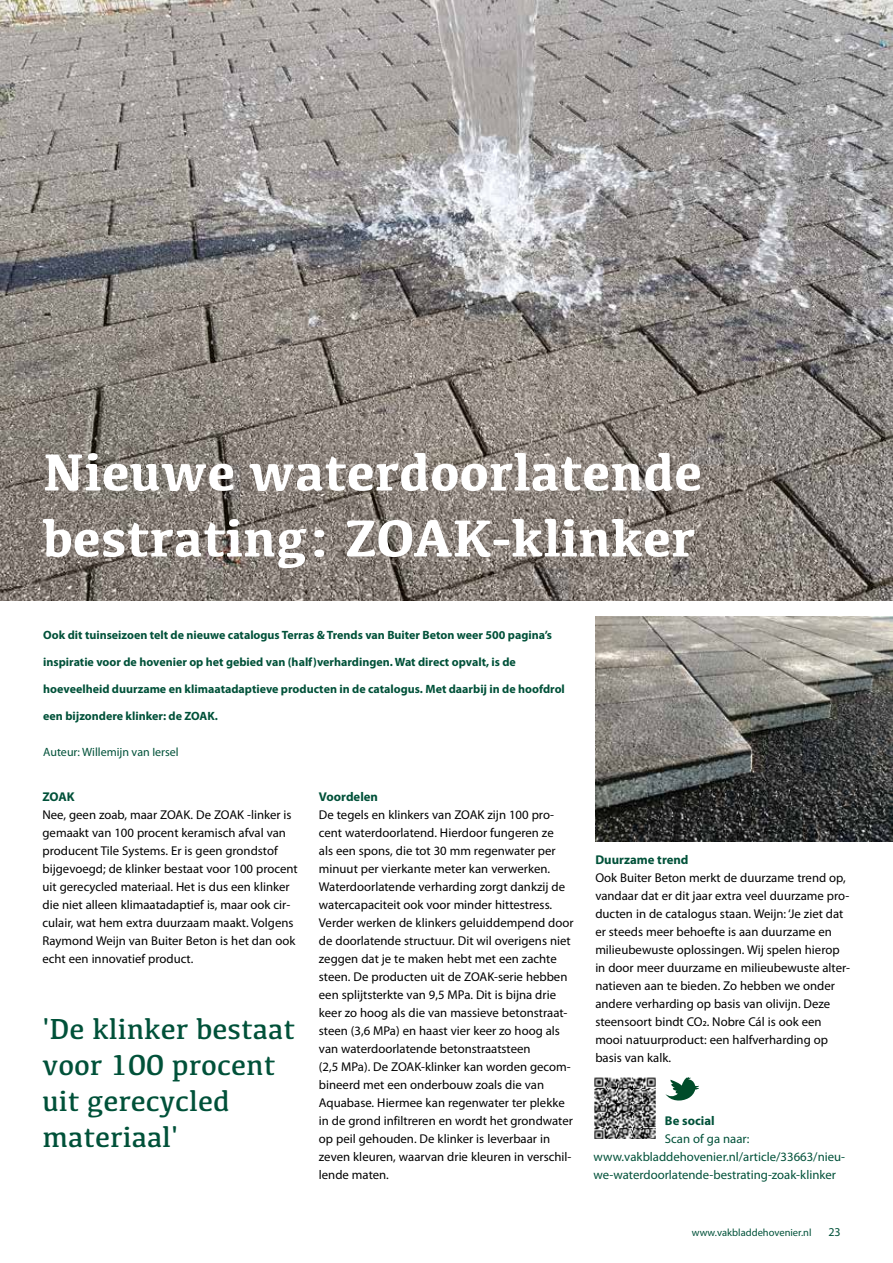
<style>
.page{position:relative;width:893px;height:1263px;background:#fff}
.page>*{position:absolute;margin:0;border:0;box-sizing:border-box;transform-origin:0 0}
.t1{font:700 54px/66px "Kefa";color:#fff}
.t2{font:30px/36px "Kefa";color:#005139}
.t3{font:12.75px/18px "Myriad Pro";color:#000}
.t4{font:12.75px/18px "Myriad Pro";color:#005139}
.t5{font:700 12.75px "Myriad Pro";color:#005139}
.t6{font:700 12px "Myriad Pro";color:#005139}
.t7{font:12px "Myriad Pro";color:#005139}
.t8{font:10.5px "Myriad Pro";color:#005139}
</style>
<div class="page">
<img style="left:0;top:0;width:893px;height:600px">
<img style="left:595px;top:617px;width:298px;height:225px">
<img style="left:594px;top:1077px;width:62px;height:62px">
<svg style="left:665px;top:1077px;width:33px;height:23px"></svg>
<h1 class="t1" style="left:43px;top:436px;width:661px">Nieuwe waterdoorlatende bestrating: ZOAK-klinker</h1>
<p class="t6" style="left:43px;top:627px;width:510px">Ook dit tuinseizoen telt de nieuwe catalogus Terras &amp; Trends van Buiter Beton weer 500 pagina’s</p>
<p class="t6" style="left:43px;top:654px;width:474px">inspiratie voor de hovenier op het gebied van (half)verhardingen. Wat direct opvalt, is de</p>
<p class="t6" style="left:43px;top:681px;width:523px">hoeveelheid duurzame en klimaatadaptieve producten in de catalogus. Met daarbij in de hoofdrol</p>
<p class="t6" style="left:43px;top:708px;width:176px">een bijzondere klinker: de ZOAK.</p>
<p class="t7" style="left:43px;top:745px;width:137px">Auteur: Willemijn van Iersel</p>
<p class="t5" style="left:43px;top:788px;width:34px">ZOAK</p>
<p class="t3" style="left:43px;top:806px;width:257px">Nee, geen zoab, maar ZOAK. De ZOAK -linker is gemaakt van 100 procent keramisch afval van producent Tile Systems. Er is geen grondstof bijgevoegd; de klinker bestaat voor 100 procent uit gerecycled materiaal. Het is dus een klinker die niet alleen klimaatadaptief is, maar ook cir&shy;culair, wat hem extra duurzaam maakt. Volgens Raymond Weijn van Buiter Beton is het dan ook echt een innovatief product.</p>
<h2 class="t2" style="left:43px;top:1010px;width:254px">'De klinker bestaat voor 100 procent uit gerecycled materiaal'</h2>
<p class="t5" style="left:319px;top:788px;width:61px">Voordelen</p>
<p class="t3" style="left:319px;top:806px;width:256px">De tegels en klinkers van ZOAK zijn 100 pro&shy;cent waterdoorlatend. Hierdoor fungeren ze<br>als een spons, die tot 30 mm regenwater per minuut per vierkante meter kan verwerken.<br>Waterdoorlatende verharding zorgt dankzij de watercapaciteit ook voor minder hittestress.<br>Verder werken de klinkers geluiddempend door de doorlatende structuur. Dit wil overigens niet zeggen dat je te maken hebt met een zachte steen. De producten uit de ZOAK-serie hebben een splijtsterkte van 9,5 MPa. Dit is bijna drie keer zo hoog als die van massieve betonstraat&shy;steen (3,6 MPa) en haast vier keer zo hoog als van waterdoorlatende betonstraatsteen<br>(2,5 MPa). De ZOAK-klinker kan worden gecom&shy;bineerd met een onderbouw zoals die van Aquabase. Hiermee kan regenwater ter plekke in de grond infiltreren en wordt het grondwater op peil gehouden. De klinker is leverbaar in zeven kleuren, waarvan drie kleuren in verschil&shy;lende maten.</p>
<p class="t5" style="left:595px;top:851px;width:95px">Duurzame trend</p>
<p class="t3" style="left:595px;top:869px;width:256px">Ook Buiter Beton merkt de duurzame trend op, vandaar dat er dit jaar extra veel duurzame pro&shy;ducten in de catalogus staan. Weijn: ‘Je ziet dat er steeds meer behoefte is aan duurzame en milieubewuste oplossingen. Wij spelen hierop in door meer duurzame en milieubewuste alter&shy;natieven aan te bieden. Zo hebben we onder andere verharding op basis van olivijn. Deze steensoort bindt CO2. Nobre Cál is ook een mooi natuurproduct: een halfverharding op basis van kalk.</p>
<p class="t5" style="left:665px;top:1112px;width:51px">Be social</p>
<p class="t4" style="left:594px;top:1130px;width:253px;text-indent:71px">Scan of ga naar: www.vakbladdehovenier.nl/article/33663/nieu&shy;we-waterdoorlatende-bestrating-zoak-klinker</p>
<p class="t8" style="left:692px;top:1226px;width:121px">www.vakbladdehovenier.nl</p>
<p class="t7" style="left:828px;top:1224px;width:14px">23</p>
</div>
